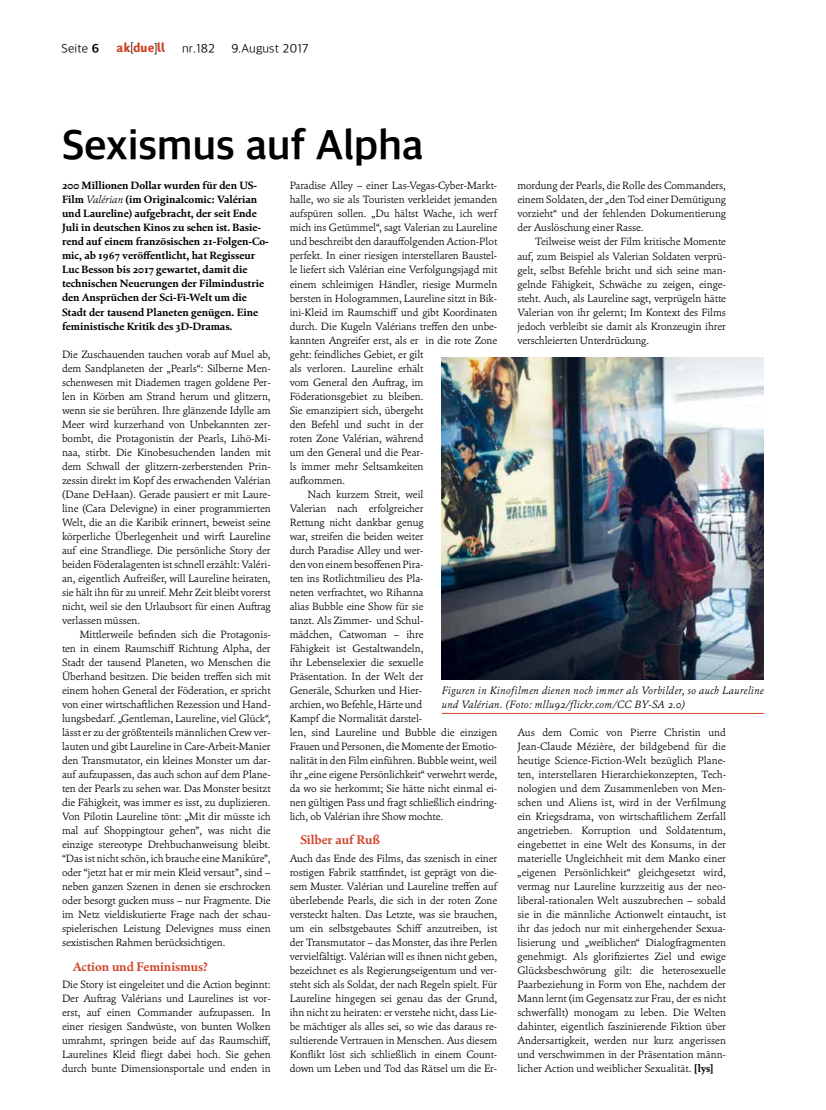
<style>
.page{position:relative;width:826px;height:1110px;background:#fff}
.page>*{position:absolute;margin:0;border:0;box-sizing:border-box;transform-origin:0 0}
.t1{font:700 42.5px "Akduell Apple SD Gothic Neo";letter-spacing:-.01em;color:#000}
.t2{font:700 12.5px "Cala";letter-spacing:-.005em;color:#d1442a}
.t3{font:300 12.5px "Akduell Apple SD Gothic Neo";letter-spacing:.01em;color:#000}
.t4{font:12.5px "Akduell 03";letter-spacing:.02em;color:#d1442a}
.t5{font:300 10.62px/14px "Cala";letter-spacing:-.005em;color:#000;text-align:justify}
.t6{font:700 10.62px/14px "Cala";letter-spacing:-.005em;color:#000}
.t7{font:italic 300 10.62px/14px "Cala";letter-spacing:.025em;color:#000}
.s1{font-weight:700}
.s2{color:#000}
.s3{font-weight:300;font-style:italic}
</style>
<div class="page">
<img style="left:441px;top:357px;width:323px;height:322px">
<hr style="left:442px;top:713px;width:322px;height:1px;background:#d1442a">
<p class="t3" style="left:62px;top:40px;width:39px">Seite <span class="s1">6</span></p>
<p class="t4" style="left:116px;top:42px;width:51px">ak<span class="s2">[</span>due<span class="s2">]</span>ll</p>
<p class="t3" style="left:182px;top:40px;width:34px">nr.182</p>
<p class="t3" style="left:231px;top:40px;width:79px">9.August 2017</p>
<h1 class="t1" style="left:62px;top:116px;width:363px">Sexismus auf Alpha</h1>
<p class="t6" style="left:62px;top:179px;width:208px">200 Millionen Dollar wurden für den US-Film <span class="s3">Valérian</span> (im Originalcomic: Valérian und Laureline) aufgebracht, der seit Ende Juli in deutschen Kinos zu sehen ist. Basie&shy;rend auf einem französischen 21-Folgen-Co&shy;mic, ab 1967 veröffentlicht, hat Regisseur Luc Besson bis 2017 gewartet, damit die technischen Neuerungen der Filmindustrie den Ansprüchen der Sci-Fi-Welt um die Stadt der tausend Planeten genügen. Eine feministische Kritik des 3D-Dramas.</p>
<p class="t5" style="left:62px;top:347px;width:210px">Die Zuschauenden tauchen vorab auf Muel ab, dem Sandplaneten der „Pearls“: Silberne Men&shy;schenwesen mit Diademen tragen goldene Per&shy;len in Körben am Strand herum und glitzern, wenn sie sie berühren. Ihre glänzende Idylle am Meer wird kurzerhand von Unbekannten zer&shy;bombt, die Protagonistin der Pearls, Lihö-Mi&shy;naa, stirbt. Die Kinobesuchenden landen mit dem Schwall der glitzern-zerberstenden Prin&shy;zessin direkt im Kopf des erwachenden Valérian (Dane DeHaan). Gerade pausiert er mit Laure&shy;line (Cara Delevigne) in einer programmierten Welt, die an die Karibik erinnert, beweist seine körperliche Überlegenheit und wirft Laureline auf eine Strandliege. Die persönliche Story der beiden Föderalagenten ist schnell erzählt: Valéri&shy;an, eigentlich Aufreißer, will Laureline heiraten, sie hält ihn für zu unreif. Mehr Zeit bleibt vorerst nicht, weil sie den Urlaubsort für einen Auftrag verlassen müssen.</p>
<p class="t5" style="left:62px;top:627px;width:210px;text-indent:18px">Mittlerweile befinden sich die Protagonis&shy;ten in einem Raumschiff Richtung Alpha, der Stadt der tausend Planeten, wo Menschen die Überhand besitzen. Die beiden treffen sich mit einem hohen General der Föderation, er spricht von einer wirtschaftlichen Rezession und Hand&shy;lungsbedarf. „Gentleman, Laureline, viel Glück“, lässt er zu der größtenteils männlichen Crew ver&shy;lauten und gibt Laureline in Care-Arbeit-Manier den Transmutator, ein kleines Monster um dar&shy;auf aufzupassen, das auch schon auf dem Plane&shy;ten der Pearls zu sehen war. Das Monster besitzt die Fähigkeit, was immer es isst, zu duplizieren.<br>Von Pilotin Laureline tönt: „Mit dir müsste ich mal auf Shoppingtour gehen”, was nicht die einzige stereotype Drehbuchanweisung bleibt. “Das ist nicht schön, ich brauche eine Maniküre”, oder “jetzt hat er mir mein Kleid versaut”, sind – neben ganzen Szenen in denen sie erschrocken oder besorgt gucken muss – nur Fragmente. Die im Netz vieldiskutierte Frage nach der schau&shy;spielerischen Leistung Delevignes muss einen sexistischen Rahmen berücksichtigen.</p>
<p class="t2" style="left:73px;top:958px;width:137px">Action und Feminismus?</p>
<p class="t5" style="left:62px;top:977px;width:210px">Die Story ist eingeleitet und die Action beginnt:<br>Der Auftrag Valérians und Laurelines ist vor&shy;erst, auf einen Commander aufzupassen. In einer riesigen Sandwüste, von bunten Wolken umrahmt, springen beide auf das Raumschiff, Laurelines Kleid fliegt dabei hoch. Sie gehen durch bunte Dimensionsportale und enden in</p>
<p class="t5" style="left:290px;top:179px;width:209px">Paradise Alley – einer Las-Vegas-Cyber-Markt-</p>
<p class="t5" style="left:290px;top:193px;width:209px">halle, wo sie als Touristen verkleidet jemanden</p>
<p class="t5" style="left:290px;top:207px;width:209px">aufspüren sollen. „Du hältst Wache, ich werf</p>
<p class="t5" style="left:290px;top:221px;width:209px">mich ins Getümmel“, sagt Valerian zu Laureline</p>
<p class="t5" style="left:290px;top:235px;width:209px">und beschreibt den darauffolgenden Action-Plot</p>
<p class="t5" style="left:290px;top:249px;width:209px">perfekt. In einer riesigen interstellaren Baustel-</p>
<p class="t5" style="left:290px;top:263px;width:209px">le liefert sich Valérian eine Verfolgungsjagd mit</p>
<p class="t5" style="left:290px;top:277px;width:209px">einem schleimigen Händler, riesige Murmeln</p>
<p class="t5" style="left:290px;top:291px;width:209px">bersten in Hologrammen, Laureline sitzt in Bik-</p>
<p class="t5" style="left:290px;top:305px;width:209px">ini-Kleid im Raumschiff und gibt Koordinaten</p>
<p class="t5" style="left:290px;top:319px;width:209px">durch. Die Kugeln Valérians treffen den unbe-</p>
<p class="t5" style="left:290px;top:333px;width:209px">kannten Angreifer erst, als er in die rote Zone</p>
<p class="t5" style="left:290px;top:347px;width:135px">geht: feindliches Gebiet, er gilt</p>
<p class="t5" style="left:290px;top:361px;width:135px">als verloren. Laureline erhält</p>
<p class="t5" style="left:290px;top:375px;width:135px">vom General den Auftrag, im</p>
<p class="t5" style="left:290px;top:389px;width:135px">Föderationsgebiet zu bleiben.</p>
<p class="t5" style="left:290px;top:403px;width:135px">Sie emanzipiert sich, übergeht</p>
<p class="t5" style="left:290px;top:417px;width:135px">den Befehl und sucht in der</p>
<p class="t5" style="left:290px;top:431px;width:135px">roten Zone Valérian, während</p>
<p class="t5" style="left:290px;top:445px;width:135px">um den General und die Pear-</p>
<p class="t5" style="left:290px;top:459px;width:135px">ls immer mehr Seltsamkeiten</p>
<p class="t5" style="left:290px;top:473px;width:57px">aufkommen.</p>
<p class="t5" style="left:307px;top:487px;width:118px">Nach kurzem Streit, weil</p>
<p class="t5" style="left:290px;top:501px;width:135px">Valerian nach erfolgreicher</p>
<p class="t5" style="left:290px;top:515px;width:135px">Rettung nicht dankbar genug</p>
<p class="t5" style="left:290px;top:529px;width:135px">war, streifen die beiden weiter</p>
<p class="t5" style="left:290px;top:543px;width:135px">durch Paradise Alley und wer-</p>
<p class="t5" style="left:290px;top:557px;width:135px">den von einem besoffenen Pira-</p>
<p class="t5" style="left:290px;top:571px;width:135px">ten ins Rotlichtmilieu des Pla-</p>
<p class="t5" style="left:290px;top:585px;width:135px">neten verfrachtet, wo Rihanna</p>
<p class="t5" style="left:290px;top:599px;width:135px">alias Bubble eine Show für sie</p>
<p class="t5" style="left:290px;top:613px;width:135px">tanzt. Als Zimmer- und Schul-</p>
<p class="t5" style="left:290px;top:627px;width:135px">mädchen, Catwoman – ihre</p>
<p class="t5" style="left:290px;top:641px;width:135px">Fähigkeit ist Gestaltwandeln,</p>
<p class="t5" style="left:290px;top:655px;width:135px">ihr Lebenselexier die sexuelle</p>
<p class="t5" style="left:290px;top:669px;width:135px">Präsentation. In der Welt der</p>
<p class="t5" style="left:290px;top:683px;width:134px">Generäle, Schurken und Hier-</p>
<p class="t5" style="left:290px;top:697px;width:134px">archien, wo Befehle, Härte und</p>
<p class="t5" style="left:290px;top:711px;width:134px">Kampf die Normalität darstel-</p>
<p class="t5" style="left:290px;top:725px;width:209px">len, sind Laureline und Bubble die einzigen</p>
<p class="t5" style="left:290px;top:739px;width:209px">Frauen und Personen, die Momente der Emotio-</p>
<p class="t5" style="left:290px;top:753px;width:209px">nalität in den Film einführen. Bubble weint, weil</p>
<p class="t5" style="left:290px;top:767px;width:209px">ihr „eine eigene Persönlichkeit“ verwehrt werde,</p>
<p class="t5" style="left:290px;top:781px;width:209px">da wo sie herkommt; Sie hätte nicht einmal ei-</p>
<p class="t5" style="left:290px;top:795px;width:209px">nen gültigen Pass und fragt schließlich eindring-</p>
<p class="t5" style="left:290px;top:809px;width:155px">lich, ob Valérian ihre Show mochte.</p>
<p class="t2" style="left:300px;top:832px;width:81px">Silber auf Ruß</p>
<p class="t5" style="left:290px;top:851px;width:209px">Auch das Ende des Films, das szenisch in einer rostigen Fabrik stattfindet, ist geprägt von die&shy;sem Muster. Valérian und Laureline treffen auf überlebende Pearls, die sich in der roten Zone versteckt halten. Das Letzte, was sie brauchen, um ein selbstgebautes Schiff anzutreiben, ist der Transmutator – das Monster, das ihre Perlen vervielfältigt. Valérian will es ihnen nicht geben, bezeichnet es als Regierungseigentum und ver&shy;steht sich als Soldat, der nach Regeln spielt. Für Laureline hingegen sei genau das der Grund, ihn nicht zu heiraten: er verstehe nicht, dass Lie&shy;be mächtiger als alles sei, so wie das daraus re&shy;sultierende Vertrauen in Menschen. Aus diesem Konflikt löst sich schließlich in einem Count&shy;down um Leben und Tod das Rätsel um die Er-</p>
<p class="t5" style="left:517px;top:179px;width:210px">mordung der Pearls, die Rolle des Commanders, einem Soldaten, der „den Tod einer Demütigung vorzieht“ und der fehlenden Dokumentierung der Auslöschung einer Rasse.</p>
<p class="t5" style="left:517px;top:235px;width:210px;text-indent:18px">Teilweise weist der Film kritische Momente auf, zum Beispiel als Valerian Soldaten verprü&shy;gelt, selbst Befehle bricht und sich seine man&shy;gelnde Fähigkeit, Schwäche zu zeigen, einge&shy;steht. Auch, als Laureline sagt, verprügeln hätte Valerian von ihr gelernt; Im Kontext des Films jedoch verbleibt sie damit als Kronzeugin ihrer verschleierten Unterdrückung.</p>
<p class="t7" style="left:442px;top:683px;width:323px">Figuren in Kinofilmen dienen noch immer als Vorbilder, so auch Laureline und Valérian. (Foto: mllu92/flickr.com/CC BY-SA 2.0)</p>
<p class="t5" style="left:517px;top:725px;width:210px">Aus dem Comic von Pierre Christin und Jean-Claude Mézière, der bildgebend für die heutige Science-Fiction-Welt bezüglich Plane&shy;ten, interstellaren Hierarchiekonzepten, Tech&shy;nologien und dem Zusammenleben von Men&shy;schen und Aliens ist, wird in der Verfilmung ein Kriegsdrama, von wirtschaftlichem Zerfall angetrieben. Korruption und Soldatentum, eingebettet in eine Welt des Konsums, in der materielle Ungleichheit mit dem Manko einer „eigenen Persönlichkeit“ gleichgesetzt wird, vermag nur Laureline kurzzeitig aus der neo&shy;liberal-rationalen Welt auszubrechen – sobald sie in die männliche Actionwelt eintaucht, ist ihr das jedoch nur mit einhergehender Sexua&shy;lisierung und „weiblichen“ Dialogfragmenten genehmigt. Als glorifiziertes Ziel und ewige Glücksbeschwörung gilt: die heterosexuelle Paarbeziehung in Form von Ehe, nachdem der Mann lernt (im Gegensatz zur Frau, der es nicht schwerfällt) monogam zu leben. Die Welten dahinter, eigentlich faszinierende Fiktion über Andersartigkeit, werden nur kurz angerissen und verschwimmen in der Präsentation männ&shy;licher Action und weiblicher Sexualität. <span class="s1">[lys]</span></p>
</div>
